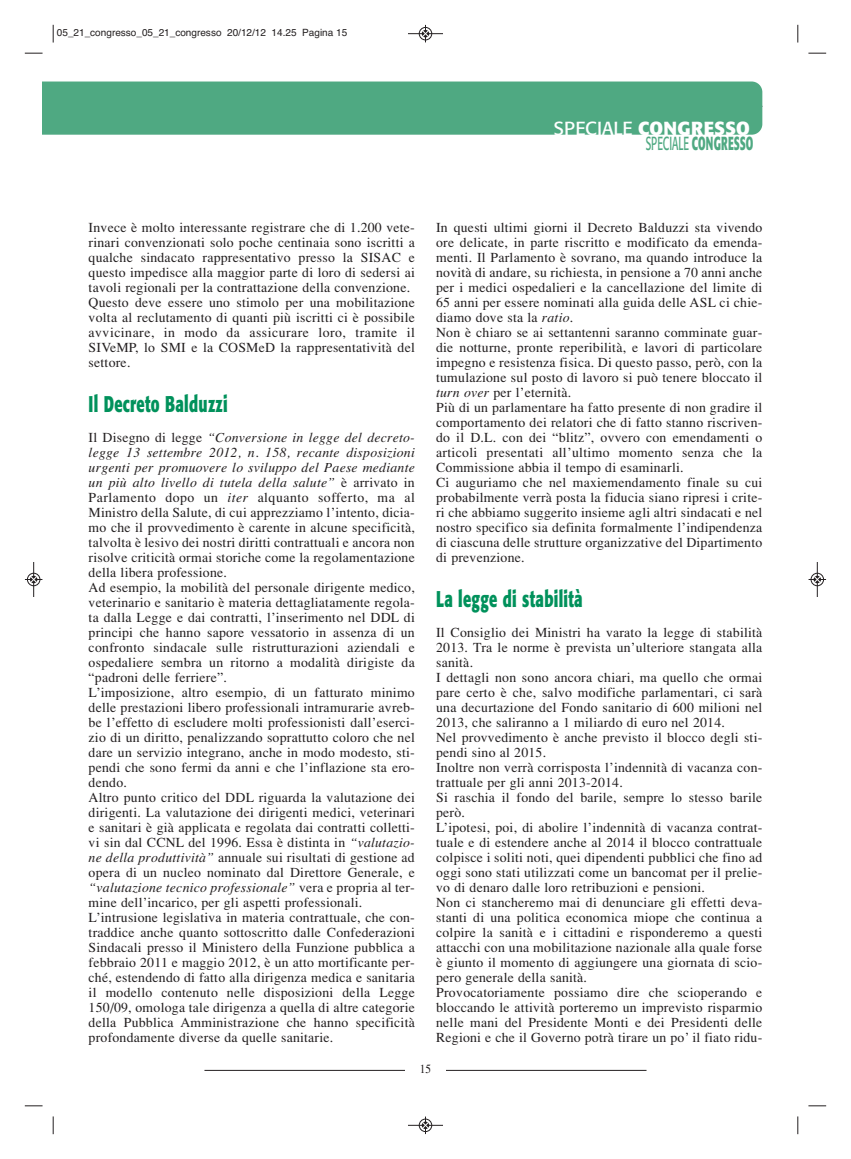
<style>
.page{position:relative;width:851px;height:1159px;background:#fff}
.page>*{position:absolute;margin:0;border:0;box-sizing:border-box;transform-origin:0 0}
.t1{font:700 22.5px "Formata";letter-spacing:.02em;color:#00915b;scale:.65 1}
.t2{font:700 18.75px "Formata";letter-spacing:.01em;color:#4fa982;scale:.55 1}
.t3{font:700 18.75px "Formata";letter-spacing:.01em;color:#fff}
.t4{font:13.75px/15px "Times";letter-spacing:.015em;color:#231f20}
.t5{font:12.5px "Times";color:#231f20;scale:.9 1}
.t6{font:10px "Helvetica";color:#231f20}
.s1{font-weight:400}
.s2{font-style:italic}
</style>
<div class="page">
<hr style="left:204px;top:1070px;width:442px;height:1px;background:#231f20">
<div style="left:405px;top:1063px;width:40px;height:14px;background:#fff"></div>
<div style="left:43px;top:81px;width:719px;height:54px;background:#4fa982"></div>
<svg style="left:53px;top:25px;width:1px;height:18px"></svg>
<svg style="left:25px;top:53px;width:18px;height:1px"></svg>
<svg style="left:797px;top:25px;width:1px;height:18px"></svg>
<svg style="left:808px;top:53px;width:18px;height:1px"></svg>
<svg style="left:53px;top:1116px;width:1px;height:18px"></svg>
<svg style="left:25px;top:1105px;width:18px;height:1px"></svg>
<svg style="left:797px;top:1116px;width:1px;height:18px"></svg>
<svg style="left:808px;top:1105px;width:18px;height:1px"></svg>
<hr style="left:408px;top:33px;width:35px;height:1px;background:#231f20">
<div style="left:419px;top:27px;width:13px;height:13px;border:1px solid #231f20;border-radius:50%"></div>
<svg style="left:422px;top:25px;width:6px;height:17px"></svg>
<div style="left:419px;top:1118px;width:13px;height:14px;border:1px solid #fff;border-radius:50%"></div>
<hr style="left:408px;top:1125px;width:35px;height:1px;background:#231f20">
<div style="left:419px;top:1119px;width:13px;height:12px;border:1px solid #231f20;border-radius:50%"></div>
<svg style="left:422px;top:1116px;width:6px;height:18px"></svg>
<hr style="left:33px;top:562px;width:1px;height:35px;background:#231f20">
<div style="left:27px;top:573px;width:13px;height:13px;border:1px solid #231f20;border-radius:50%"></div>
<svg style="left:25px;top:576px;width:17px;height:7px"></svg>
<hr style="left:817px;top:562px;width:1px;height:35px;background:#231f20">
<div style="left:810px;top:573px;width:13px;height:13px;border:1px solid #231f20;border-radius:50%"></div>
<svg style="left:808px;top:576px;width:17px;height:7px"></svg>
<p class="t6" style="left:57px;top:29px;width:292px">05_21_congresso_05_21_congresso 20/12/12 14.25 Pagina 15</p>
<h2 class="t3" style="left:554px;top:120px;width:197px"><span class="s1">SPECIALE</span> CONGRESSO</h2>
<h2 class="t2" style="left:645px;top:135px;width:197px"><span class="s1">SPECIALE</span> CONGRESSO</h2>
<p class="t4" style="left:89px;top:221px;width:328px">Invece è molto interessante registrare che di 1.200 vete&shy;rinari convenzionati solo poche centinaia sono iscritti a qualche sindacato rappresentativo presso la SISAC e questo impedisce alla maggior parte di loro di sedersi ai tavoli regionali per la contrattazione della convenzione.<br>Questo deve essere uno stimolo per una mobilitazione volta al reclutamento di quanti più iscritti ci è possibile avvicinare, in modo da assicurare loro, tramite il SIVeMP, lo SMI e la COSMeD la rappresentatività del settore.</p>
<h1 class="t1" style="left:89px;top:394px;width:215px">Il Decreto Balduzzi</h1>
<p class="t4" style="left:89px;top:431px;width:328px">Il Disegno di legge <span class="s2">“Conversione in legge del decreto&shy;legge 13 settembre 2012, n. 158, recante disposizioni urgenti per promuovere lo sviluppo del Paese mediante un più alto livello di tutela della salute”</span> è arrivato in Parlamento dopo un <span class="s2">iter</span> alquanto sofferto, ma al Ministro della Salute, di cui apprezziamo l’intento, dicia&shy;mo che il provvedimento è carente in alcune specificità, talvolta è lesivo dei nostri diritti contrattuali e ancora non risolve criticità ormai storiche come la regolamentazione della libera professione.<br>Ad esempio, la mobilità del personale dirigente medico, veterinario e sanitario è materia dettagliatamente regola&shy;ta dalla Legge e dai contratti, l’inserimento nel DDL di principi che hanno sapore vessatorio in assenza di un confronto sindacale sulle ristrutturazioni aziendali e ospedaliere sembra un ritorno a modalità dirigiste da “padroni delle ferriere”.<br>L’imposizione, altro esempio, di un fatturato minimo delle prestazioni libero professionali intramurarie avreb&shy;be l’effetto di escludere molti professionisti dall’eserci&shy;zio di un diritto, penalizzando soprattutto coloro che nel dare un servizio integrano, anche in modo modesto, sti&shy;pendi che sono fermi da anni e che l’inflazione sta ero&shy;dendo.<br>Altro punto critico del DDL riguarda la valutazione dei dirigenti. La valutazione dei dirigenti medici, veterinari e sanitari è già applicata e regolata dai contratti colletti&shy;vi sin dal CCNL del 1996. Essa è distinta in <span class="s2">“valutazio&shy;ne della produttività”</span> annuale sui risultati di gestione ad opera di un nucleo nominato dal Direttore Generale, e <span class="s2">“valutazione tecnico professionale”</span> vera e propria al ter&shy;mine dell’incarico, per gli aspetti professionali.<br>L’intrusione legislativa in materia contrattuale, che con&shy;traddice anche quanto sottoscritto dalle Confederazioni Sindacali presso il Ministero della Funzione pubblica a febbraio 2011 e maggio 2012, è un atto mortificante per&shy;ché, estendendo di fatto alla dirigenza medica e sanitaria il modello contenuto nelle disposizioni della Legge 150/09, omologa tale dirigenza a quella di altre categorie della Pubblica Amministrazione che hanno specificità profondamente diverse da quelle sanitarie.</p>
<p class="t4" style="left:436px;top:221px;width:328px">In questi ultimi giorni il Decreto Balduzzi sta vivendo ore delicate, in parte riscritto e modificato da emenda&shy;menti. Il Parlamento è sovrano, ma quando introduce la novità di andare, su richiesta, in pensione a 70 anni anche per i medici ospedalieri e la cancellazione del limite di 65 anni per essere nominati alla guida delle ASL ci chie&shy;diamo dove sta la <span class="s2">ratio</span>.<br>Non è chiaro se ai settantenni saranno comminate guar&shy;die notturne, pronte reperibilità, e lavori di particolare impegno e resistenza fisica. Di questo passo, però, con la tumulazione sul posto di lavoro si può tenere bloccato il <span class="s2">turn over</span> per l’eternità.<br>Più di un parlamentare ha fatto presente di non gradire il comportamento dei relatori che di fatto stanno riscriven&shy;do il D.L. con dei “blitz”, ovvero con emendamenti o articoli presentati all’ultimo momento senza che la Commissione abbia il tempo di esaminarli.<br>Ci auguriamo che nel maxiemendamento finale su cui probabilmente verrà posta la fiducia siano ripresi i crite&shy;ri che abbiamo suggerito insieme agli altri sindacati e nel nostro specifico sia definita formalmente l’indipendenza di ciascuna delle strutture organizzative del Dipartimento di prevenzione.</p>
<h1 class="t1" style="left:436px;top:589px;width:227px">La legge di stabilità</h1>
<p class="t4" style="left:436px;top:626px;width:328px">Il Consiglio dei Ministri ha varato la legge di stabilità 2013. Tra le norme è prevista un’ulteriore stangata alla sanità.<br>I dettagli non sono ancora chiari, ma quello che ormai pare certo è che, salvo modifiche parlamentari, ci sarà una decurtazione del Fondo sanitario di 600 milioni nel 2013, che saliranno a 1 miliardo di euro nel 2014.<br>Nel provvedimento è anche previsto il blocco degli sti&shy;pendi sino al 2015.<br>Inoltre non verrà corrisposta l’indennità di vacanza con&shy;trattuale per gli anni 2013-2014.<br>Si raschia il fondo del barile, sempre lo stesso barile però.<br>L’ipotesi, poi, di abolire l’indennità di vacanza contrat&shy;tuale e di estendere anche al 2014 il blocco contrattuale colpisce i soliti noti, quei dipendenti pubblici che fino ad oggi sono stati utilizzati come un bancomat per il prelie&shy;vo di denaro dalle loro retribuzioni e pensioni.<br>Non ci stancheremo mai di denunciare gli effetti deva&shy;stanti di una politica economica miope che continua a colpire la sanità e i cittadini e risponderemo a questi attacchi con una mobilitazione nazionale alla quale forse è giunto il momento di aggiungere una giornata di scio&shy;pero generale della sanità.<br>Provocatoriamente possiamo dire che scioperando e bloccando le attività porteremo un imprevisto risparmio nelle mani del Presidente Monti e dei Presidenti delle Regioni e che il Governo potrà tirare un po’ il fiato ridu-</p>
<p class="t5" style="left:420px;top:1064px;width:14px">15</p>
</div>
